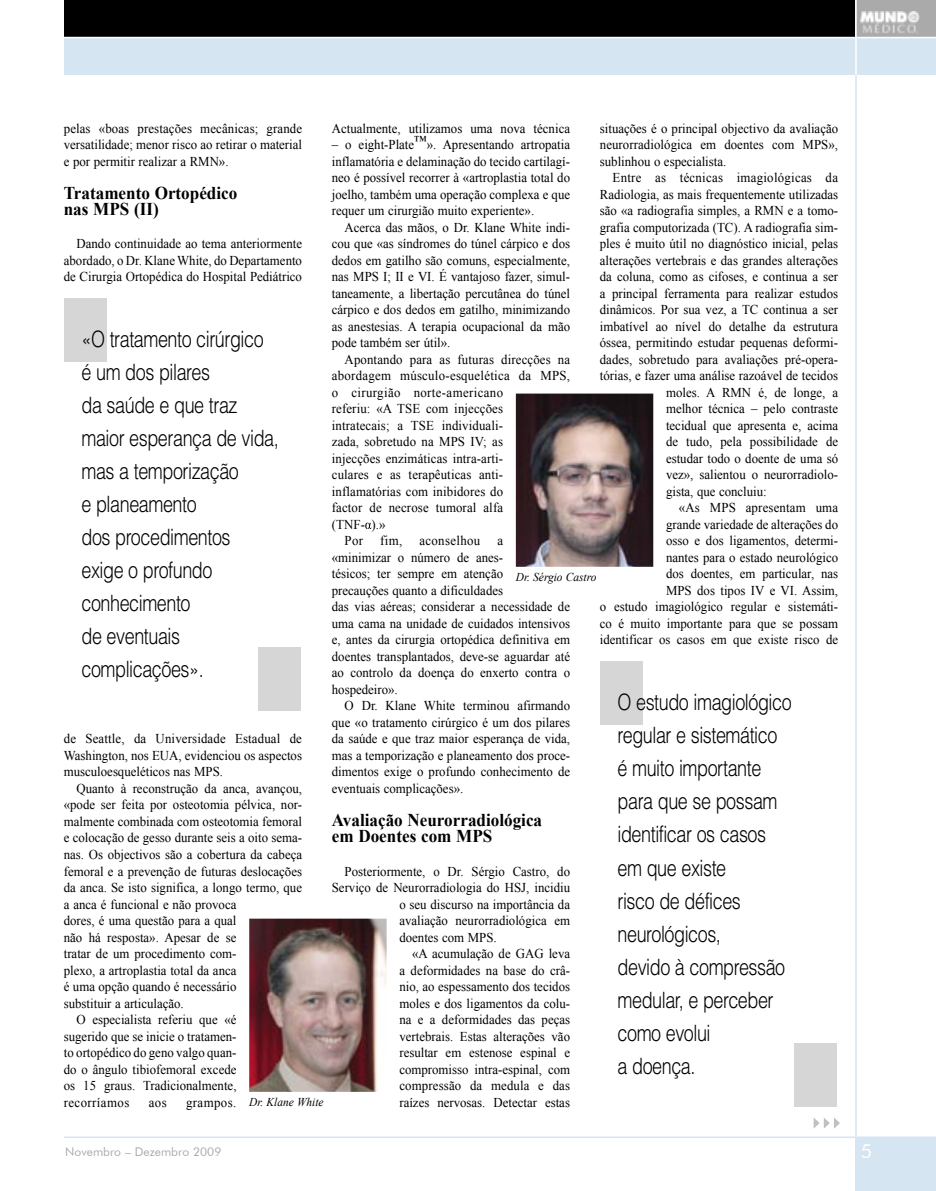
<style>
.page{position:relative;width:936px;height:1191px;background:#fff}
.page>*{position:absolute;margin:0;border:0;box-sizing:border-box;transform-origin:0 0}
.N-destaque{font:300 22.5px/33px "Helvetica";letter-spacing:-.025em;color:#000;scale:.8 1}
.t1{font:19.5px "Futura BT";color:#fff}
.subtit{font:700 18px "Times New Roman";color:#000;scale:.95 1}
.N-texto{font:13.5px/16.5px "Times New Roman";color:#000;text-align:justify;scale:.95 1}
.N-texto-2{font:13.5px "Times New Roman";letter-spacing:.02em;color:#000;scale:.95 1}
.N-texto-3{font:13.5px "Times New Roman";letter-spacing:.03em;color:#000;scale:.95 1}
.N-texto-4{font:13.5px "Times New Roman";letter-spacing:.035em;color:#000;scale:.95 1}
.legenda{font:italic 12px "Times New Roman";color:#000;scale:.95 1}
.t2{font:12px "Futura BT";color:#aaa}
</style>
<div class="page">
<div style="left:64px;top:0;width:791px;height:75px;background:#d6e5f2"></div>
<div style="left:64px;top:0;width:871px;height:37px;background:#000"></div>
<div style="left:855px;top:0;width:80px;height:75px;background:#d6e5f2"></div>
<hr style="left:64px;top:1136px;width:871px;height:2px;background:#d6e5f2">
<div style="left:855px;top:1137px;width:80px;height:54px;background:#d6e5f2"></div>
<hr style="left:855px;top:75px;width:1px;height:1070px;background:#d6e5f2">
<div style="left:856px;top:0;width:79px;height:38px;background:#aaa"></div>
<img style="left:860px;top:12px;width:59px;height:21px">
<hr style="left:59px;top:37px;width:876px;height:1px;background:#fff">
<hr style="left:855px;top:0;width:1px;height:75px;background:#fff">
<svg style="left:813px;top:1117px;width:27px;height:12px"></svg>
<svg style="left:365px;top:522px;width:6px;height:7px"></svg>
<img style="left:249px;top:918px;width:137px;height:173px">
<div style="left:64px;top:298px;width:42px;height:63px;background:#d6d6d6"></div>
<div style="left:258px;top:646px;width:43px;height:64px;background:#d6d6d6"></div>
<img style="left:516px;top:393px;width:137px;height:174px">
<div style="left:600px;top:661px;width:42px;height:63px;background:#d6d6d6"></div>
<div style="left:794px;top:1042px;width:42px;height:64px;background:#d6d6d6"></div>
<p class="N-texto" style="left:600px;top:120px;width:252px">situações é o principal objectivo da avaliação neurorradiológica em doentes com MPS», sublinhou o especialista.</p>
<p class="N-texto-2" style="left:612px;top:169px;width:239px">Entre as técnicas imagiológicas da</p>
<p class="N-texto" style="left:600px;top:186px;width:252px">Radiologia, as mais frequentemente utilizadas</p>
<p class="N-texto" style="left:600px;top:202px;width:252px">são «a radiografia simples, a RMN e a tomo-</p>
<p class="N-texto" style="left:600px;top:219px;width:252px">grafia computorizada (TC). A radiografia sim-</p>
<p class="N-texto" style="left:600px;top:235px;width:252px">ples é muito útil no diagnóstico inicial, pelas</p>
<p class="N-texto" style="left:600px;top:252px;width:252px">alterações vertebrais e das grandes alterações</p>
<p class="N-texto" style="left:600px;top:268px;width:252px">da coluna, como as cifoses, e continua a ser</p>
<p class="N-texto" style="left:600px;top:285px;width:252px">a principal ferramenta para realizar estudos</p>
<p class="N-texto" style="left:600px;top:301px;width:252px">dinâmicos. Por sua vez, a TC continua a ser</p>
<p class="N-texto" style="left:600px;top:318px;width:252px">imbatível ao nível do detalhe da estrutura</p>
<p class="N-texto" style="left:600px;top:334px;width:252px">óssea, permitindo estudar pequenas deformi-</p>
<p class="N-texto" style="left:600px;top:351px;width:252px">dades, sobretudo para avaliações pré-opera-</p>
<p class="N-texto" style="left:600px;top:367px;width:252px">tórias, e fazer uma análise razoável de tecidos</p>
<p class="N-texto" style="left:666px;top:384px;width:183px">moles. A RMN é, de longe, a</p>
<p class="N-texto" style="left:666px;top:400px;width:183px">melhor técnica – pelo contraste</p>
<p class="N-texto" style="left:666px;top:417px;width:183px">tecidual que apresenta e, acima</p>
<p class="N-texto" style="left:666px;top:433px;width:183px">de tudo, pela possibilidade de</p>
<p class="N-texto" style="left:666px;top:450px;width:183px">estudar todo o doente de uma só</p>
<p class="N-texto" style="left:666px;top:466px;width:183px">vez», salientou o neurorradiolo-</p>
<p class="N-texto" style="left:666px;top:483px;width:108px">gista, que concluiu:</p>
<p class="N-texto" style="left:600px;top:499px;width:252px;text-align:right">«As MPS apresentam uma<br>grande variedade de alterações do<br>osso e dos ligamentos, determi-<br>nantes para o estado neurológico<br>dos doentes, em particular, nas<br>MPS dos tipos IV e VI. Assim,<br>o estudo imagiológico regular e sistemáti&shy;co é muito importante para que se possam identificar os casos em que existe risco de</p>
<p class="N-texto" style="left:64px;top:120px;width:252px">pelas «boas prestações mecânicas; grande versatilidade; menor risco ao retirar o material e por permitir realizar a RMN».</p>
<p class="subtit" style="left:64px;top:180px;width:184px">Tratamento Ortopédico</p>
<p class="subtit" style="left:64px;top:197px;width:101px">nas MPS (II)</p>
<p class="N-texto" style="left:64px;top:235px;width:252px;text-indent:13px">Dando continuidade ao tema anteriormente abordado, o Dr. Klane White, do Departamento de Cirurgia Ortopédica do Hospital Pediátrico</p>
<p class="N-texto" style="left:332px;top:120px;width:252px">Actualmente, utilizamos uma nova técnica</p>
<p class="N-texto" style="left:332px;top:136px;width:252px">– o eight-Plate™». Apresentando artropatia inflamatória e delaminação do tecido cartilagí&shy;neo é possível recorrer à «artroplastia total do joelho, também uma operação complexa e que requer um cirurgião muito experiente».</p>
<p class="N-texto" style="left:332px;top:219px;width:252px;text-indent:13px">Acerca das mãos, o Dr. Klane White indi&shy;cou que «as síndromes do túnel cárpico e dos dedos em gatilho são comuns, especialmente, nas MPS I; II e VI. É vantajoso fazer, simul&shy;taneamente, a libertação percutânea do túnel cárpico e dos dedos em gatilho, minimizando as anestesias. A terapia ocupacional da mão pode também ser útil».</p>
<p class="N-texto" style="left:332px;top:351px;width:252px;text-align:left;text-indent:13px">Apontando para as futuras direcções na abordagem músculo-esquelética da MPS, o cirurgião norte-americano<br>referiu: «A TSE com injecções<br>intratecais; a TSE individuali-<br>zada, sobretudo na MPS IV; as<br>injecções enzimáticas intra-arti-<br>culares e as terapêuticas anti&shy;inflamatórias com inibidores do<br>factor de necrose tumoral alfa<br>(TNF- ).»</p>
<p class="N-texto" style="left:344px;top:532px;width:21px">Por</p>
<p class="N-texto" style="left:380px;top:532px;width:25px">fim,</p>
<p class="N-texto-3" style="left:419px;top:532px;width:66px">aconselhou</p>
<p class="N-destaque" style="left:81px;top:322px;width:229px">«O tratamento cirúrgico</p>
<p class="N-destaque" style="left:81px;top:355px;width:162px">é um dos pilares</p>
<p class="N-destaque" style="left:81px;top:388px;width:248px">da saúde e que traz maior esperança de vida, mas a temporização</p>
<p class="N-destaque" style="left:81px;top:487px;width:145px">e planeamento</p>
<p class="N-destaque" style="left:81px;top:520px;width:188px">dos procedimentos</p>
<p class="N-destaque" style="left:81px;top:553px;width:165px">exige o profundo</p>
<p class="N-destaque" style="left:81px;top:586px;width:138px">conhecimento</p>
<p class="N-destaque" style="left:81px;top:619px;width:125px">de eventuais</p>
<p class="N-destaque" style="left:81px;top:652px;width:154px">complicações».</p>
<p class="N-texto" style="left:332px;top:532px;width:252px;text-align:left;text-indent:165px">a<br>«minimizar o número de anes-<br>tésicos; ter sempre em atenção<br>precauções quanto a dificuldades<br>das vias aéreas; considerar a necessidade de uma cama na unidade de cuidados intensivos e, antes da cirurgia ortopédica definitiva em doentes transplantados, deve-se aguardar até ao controlo da doença do enxerto contra o hospedeiro».</p>
<p class="N-texto" style="left:332px;top:697px;width:252px;text-indent:13px">O Dr. Klane White terminou afirmando que «o tratamento cirúrgico é um dos pilares da saúde e que traz maior esperança de vida, mas a temporização e planeamento dos proce&shy;dimentos exige o profundo conhecimento de eventuais complicações».</p>
<p class="subtit" style="left:332px;top:807px;width:223px">Avaliação Neurorradiológica</p>
<p class="subtit" style="left:332px;top:824px;width:170px">em Doentes com MPS</p>
<p class="N-texto" style="left:344px;top:862px;width:239px">Posteriormente, o Dr. Sérgio Castro, do</p>
<p class="N-texto" style="left:332px;top:879px;width:252px">Serviço de Neurorradiologia do HSJ, incidiu</p>
<p class="N-texto" style="left:399px;top:895px;width:181px">o seu discurso na importância da</p>
<p class="N-texto" style="left:399px;top:912px;width:181px">avaliação neurorradiológica em</p>
<p class="N-texto" style="left:399px;top:928px;width:104px">doentes com MPS.</p>
<p class="N-texto" style="left:399px;top:945px;width:181px;text-indent:13px">«A acumulação de GAG leva a deformidades na base do crâ&shy;nio, ao espessamento dos tecidos moles e dos ligamentos da colu&shy;na e a deformidades das peças vertebrais. Estas alterações vão resultar em estenose espinal e compromisso intra-espinal, com compressão da medula e das raízes nervosas. Detectar estas</p>
<p class="legenda" style="left:516px;top:569px;width:86px">Dr. Sérgio Castro</p>
<p class="N-destaque" style="left:617px;top:685px;width:219px">O estudo imagiológico regular e sistemático</p>
<p class="N-destaque" style="left:617px;top:751px;width:181px">é muito importante</p>
<p class="N-destaque" style="left:617px;top:784px;width:201px">para que se possam identificar os casos</p>
<p class="N-destaque" style="left:617px;top:850px;width:137px">em que existe</p>
<p class="N-destaque" style="left:617px;top:883px;width:156px">risco de défices</p>
<p class="N-destaque" style="left:617px;top:916px;width:131px">neurológicos,</p>
<p class="N-destaque" style="left:617px;top:949px;width:211px">devido à compressão medular, e perceber como evolui</p>
<p class="N-destaque" style="left:617px;top:1048px;width:99px">a doença.</p>
<p class="N-texto" style="left:64px;top:730px;width:252px">de Seattle, da Universidade Estadual de Washington, nos EUA, evidenciou os aspectos musculoesqueléticos nas MPS.</p>
<p class="N-texto" style="left:64px;top:780px;width:252px;text-align:left;text-indent:13px">Quanto à reconstrução da anca, avançou, «pode ser feita por osteotomia pélvica, nor&shy;malmente combinada com osteotomia femoral e colocação de gesso durante seis a oito sema&shy;nas. Os objectivos são a cobertura da cabeça femoral e a prevenção de futuras deslocações da anca. Se isto significa, a longo termo, que a anca é funcional e não provoca<br>dores, é uma questão para a qual<br>não há resposta». Apesar de se<br>tratar de um procedimento com-<br>plexo, a artroplastia total da anca<br>é uma opção quando é necessário<br>substituir a articulação.</p>
<p class="N-texto" style="left:64px;top:1011px;width:183px;text-indent:13px">O especialista referiu que «é sugerido que se inicie o tratamen&shy;to ortopédico do geno valgo quan&shy;do o ângulo tibiofemoral excede os 15 graus. Tradicionalmente, recorríamos</p>
<p class="legenda" style="left:249px;top:1093px;width:80px">Dr. Klane White</p>
<p class="N-texto" style="left:149px;top:1093px;width:20px">aos</p>
<p class="N-texto-4" style="left:186px;top:1093px;width:54px">grampos.</p>
<p class="t2" style="left:65px;top:1144px;width:158px">Novembro – Dezembro 2009</p>
<p class="t1" style="left:860px;top:1139px;width:13px">5</p>
</div>
